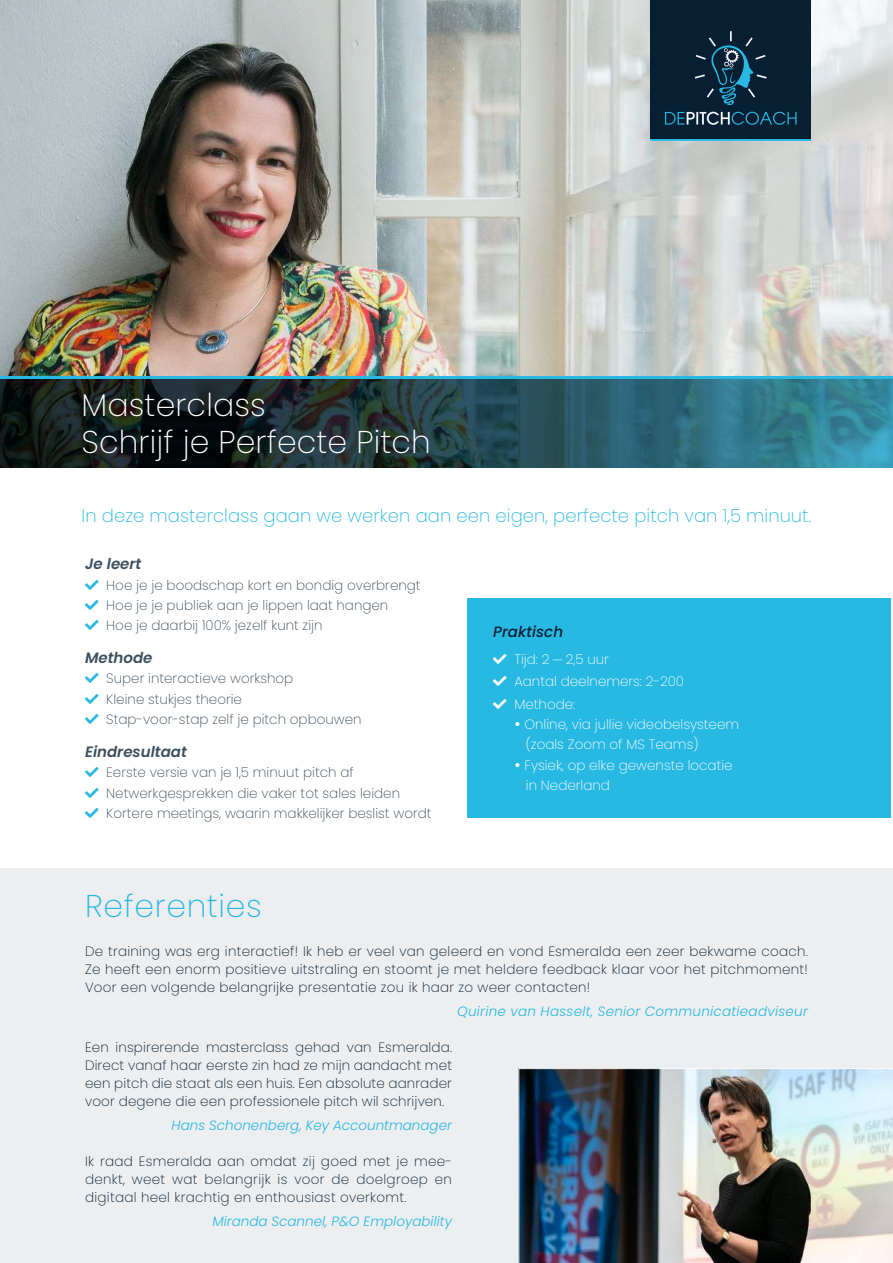
<style>
.page{position:relative;width:893px;height:1263px;background:#fff}
.page>*{position:absolute;margin:0;border:0;box-sizing:border-box;transform-origin:0 0}
.t1{font:200 31.5px/37.8px "Poppins";letter-spacing:.005em;color:#fff}
.t2{font:200 31.5px "Poppins";letter-spacing:.02em;color:#28b9e3}
.t3{font:200 18px "Poppins";letter-spacing:.005em;color:#28b9e3}
.t4{font:italic 600 15px "Poppins";color:#3d505f}
.t5{font:italic 500 15px "Poppins";letter-spacing:.005em;color:#071f33}
.t6{font:200 13.5px/18px "Poppins";letter-spacing:.02em;color:#071f33;text-align:justify}
.t7{font:200 13.5px/20.2px "Poppins";color:#3d505f}
.t8{font:200 13.5px/22.5px "Poppins";color:#fff}
.t9{font:italic 300 13.5px "Poppins";letter-spacing:.02em;color:#28b9e3}
.t10{font:italic 300 13.5px "Poppins";color:#28b8e2}
.t11{font:italic 300 13.5px "Poppins";color:#28b9e3}
</style>
<div class="page">
<img style="left:0;top:0;width:893px;height:376px">
<img style="left:0;top:378px;width:893px;height:90px">
<hr style="left:0;top:376px;width:893px;height:2px;background:#28b8e2">
<svg style="left:650px;top:139px;width:161px;height:2px"></svg>
<div style="left:650px;top:0;width:161px;height:139px;background:#071f33"></div>
<svg style="left:695px;top:31px;width:72px;height:75px"></svg>
<svg style="left:665px;top:112px;width:131px;height:13px"></svg>
<div style="left:0;top:868px;width:893px;height:395px;background:#eceeef"></div>
<div style="left:467px;top:599px;width:424px;height:219px;background:#28b9e3"></div>
<img style="left:518px;top:1068px;width:375px;height:195px">
<h1 class="t1" style="left:82px;top:386px;width:351px">Masterclass<br>Schrijf je Perfecte Pitch</h1>
<h2 class="t3" style="left:82px;top:505px;width:731px">In deze masterclass gaan we werken aan een eigen, perfecte pitch van 1,5 minuut.</h2>
<p class="t4" style="left:85px;top:555px;width:58px">Je leert</p>
<p class="t7" style="left:106px;top:575px;width:316px">Hoe je je boodschap kort en bondig overbrengt<br>Hoe je je publiek aan je lippen laat hangen<br>Hoe je daarbij 100% jezelf kunt zijn</p>
<p class="t4" style="left:85px;top:649px;width:69px">Methode</p>
<p class="t7" style="left:106px;top:669px;width:257px">Super interactieve workshop<br>Kleine stukjes theorie<br>Stap-voor-stap zelf je pitch opbouwen</p>
<p class="t4" style="left:85px;top:743px;width:103px">Eindresultaat</p>
<p class="t7" style="left:106px;top:763px;width:327px">Eerste versie van je 1,5 minuut pitch af<br>Netwerkgesprekken die vaker tot sales leiden<br>Kortere meetings, waarin makkelijker beslist wordt</p>
<p class="t5" style="left:493px;top:623px;width:71px">Praktisch</p>
<p class="t8" style="left:514px;top:648px;width:171px">Tijd: 2 — 2,5 uur<br>Aantal deelnemers: 2-200<br>Methode:</p>
<p class="t8" style="left:526px;top:714px;width:215px;line-height:20.2px;text-indent:-11px">• Online, via jullie videobelsysteem (zoals Zoom of MS Teams)</p>
<p class="t8" style="left:526px;top:755px;width:208px;line-height:20.2px;text-indent:-11px">• Fysiek, op elke gewenste locatie in Nederland</p>
<h1 class="t2" style="left:85px;top:888px;width:178px">Referenties</h1>
<p class="t6" style="left:85px;top:942px;width:724px">De training was erg interactief! Ik heb er veel van geleerd en vond Esmeralda een zeer bekwame coach.<br>Ze heeft een enorm positieve uitstraling en stoomt je met heldere feedback klaar voor het pitchmoment!<br>Voor een volgende belangrijke presentatie zou ik haar zo weer contacten!</p>
<p class="t9" style="left:457px;top:1005px;width:352px">Quirine van Hasselt, Senior Communicatieadviseur</p>
<p class="t6" style="left:85px;top:1038px;width:368px">Een inspirerende masterclass gehad van Esmeralda.<br>Direct vanaf haar eerste zin had ze mijn aandacht met een pitch die staat als een huis. Een absolute aanrader voor degene die een professionele pitch wil schrijven.</p>
<p class="t10" style="left:172px;top:1119px;width:282px">Hans Schonenberg, Key Accountmanager</p>
<p class="t6" style="left:85px;top:1152px;width:368px">Ik raad Esmeralda aan omdat zij goed met je mee&shy;denkt, weet wat belangrijk is voor de doelgroep en digitaal heel krachtig en enthousiast overkomt.</p>
<p class="t11" style="left:212px;top:1215px;width:241px">Miranda Scannel, P&amp;O Employability</p>
</div>
